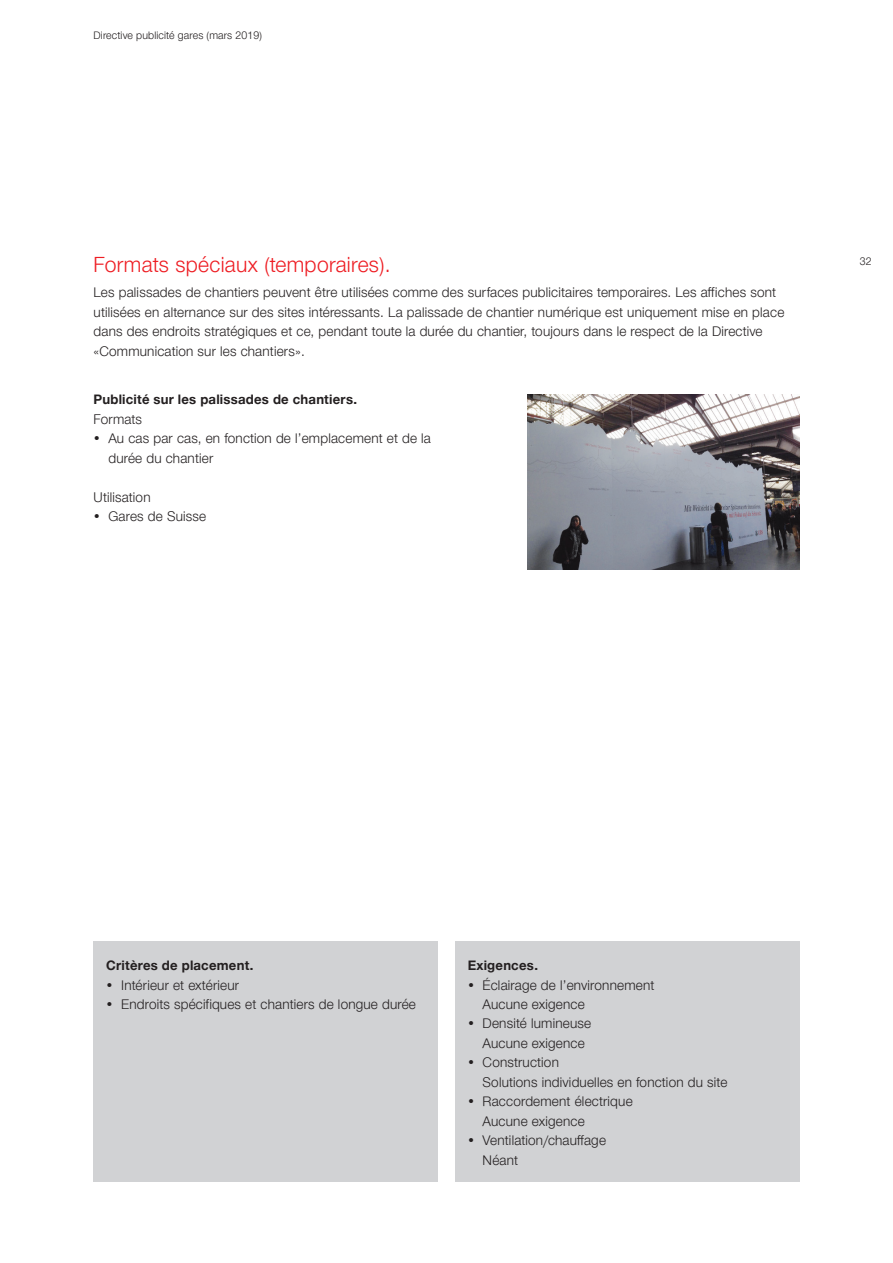
<style>
.page{position:relative;width:893px;height:1263px;background:#fff}
.page>*{position:absolute;margin:0;border:0;box-sizing:border-box;transform-origin:0 0}
.t1{font:300 21px "SBB";letter-spacing:.015em;color:#ee1d23}
.t2{font:300 13.5px/19.5px "SBB";letter-spacing:.015em;color:#231f20}
.t3{font:700 13.2px "SBB";letter-spacing:.015em;color:#231f20}
.t4{font:300 10.5px "SBB";letter-spacing:.015em;color:#231f20}
</style>
<div class="page">
<div style="left:94px;top:942px;width:344px;height:240px;background:#d1d2d4"></div>
<div style="left:455px;top:942px;width:344px;height:240px;background:#d1d2d4"></div>
<img style="left:527px;top:394px;width:272px;height:175px">
<p class="t4" style="left:94px;top:28px;width:170px">Directive publicité gares (mars 2019)</p>
<h1 class="t1" style="left:94px;top:249px;width:298px">Formats spéciaux (temporaires).</h1>
<p class="t2" style="left:94px;top:282px;width:692px">Les palissades de chantiers peuvent être utilisées comme des surfaces publicitaires temporaires. Les affiches sont utilisées en alternance sur des sites intéressants. La palissade de chantier numérique est uniquement mise en place dans des endroits stratégiques et ce, pendant toute la durée du chantier, toujours dans le respect de la Directive «Communication sur les chantiers».</p>
<p class="t3" style="left:94px;top:390px;width:265px">Publicité sur les palissades de chantiers.</p>
<p class="t2" style="left:94px;top:409px;width:50px">Formats</p>
<p class="t2" style="left:108px;top:428px;width:324px;text-indent:-15px">• Au cas par cas, en fonction de l’emplacement et de la durée du chantier</p>
<p class="t2" style="left:94px;top:487px;width:59px">Utilisation</p>
<p class="t2" style="left:94px;top:506px;width:114px">• Gares de Suisse</p>
<p class="t4" style="left:860px;top:253px;width:13px">32</p>
<p class="t3" style="left:106px;top:956px;width:149px">Critères de placement.</p>
<p class="t2" style="left:106px;top:974px;width:134px">• Intérieur et extérieur</p>
<p class="t2" style="left:106px;top:994px;width:311px">• Endroits spécifiques et chantiers de longue durée</p>
<p class="t3" style="left:468px;top:956px;width:72px">Exigences.</p>
<p class="t2" style="left:483px;top:974px;width:173px;text-indent:-15px">• Éclairage de l’environnement<br>Aucune exigence</p>
<p class="t2" style="left:483px;top:1013px;width:110px;text-indent:-15px">• Densité lumineuse<br>Aucune exigence</p>
<p class="t2" style="left:483px;top:1052px;width:246px;text-indent:-15px">• Construction<br>Solutions individuelles en fonction du site</p>
<p class="t2" style="left:483px;top:1091px;width:152px;text-indent:-15px">• Raccordement électrique<br>Aucune exigence</p>
<p class="t2" style="left:483px;top:1130px;width:125px;text-indent:-15px">• Ventilation/chauffage<br>Néant</p>
</div>
